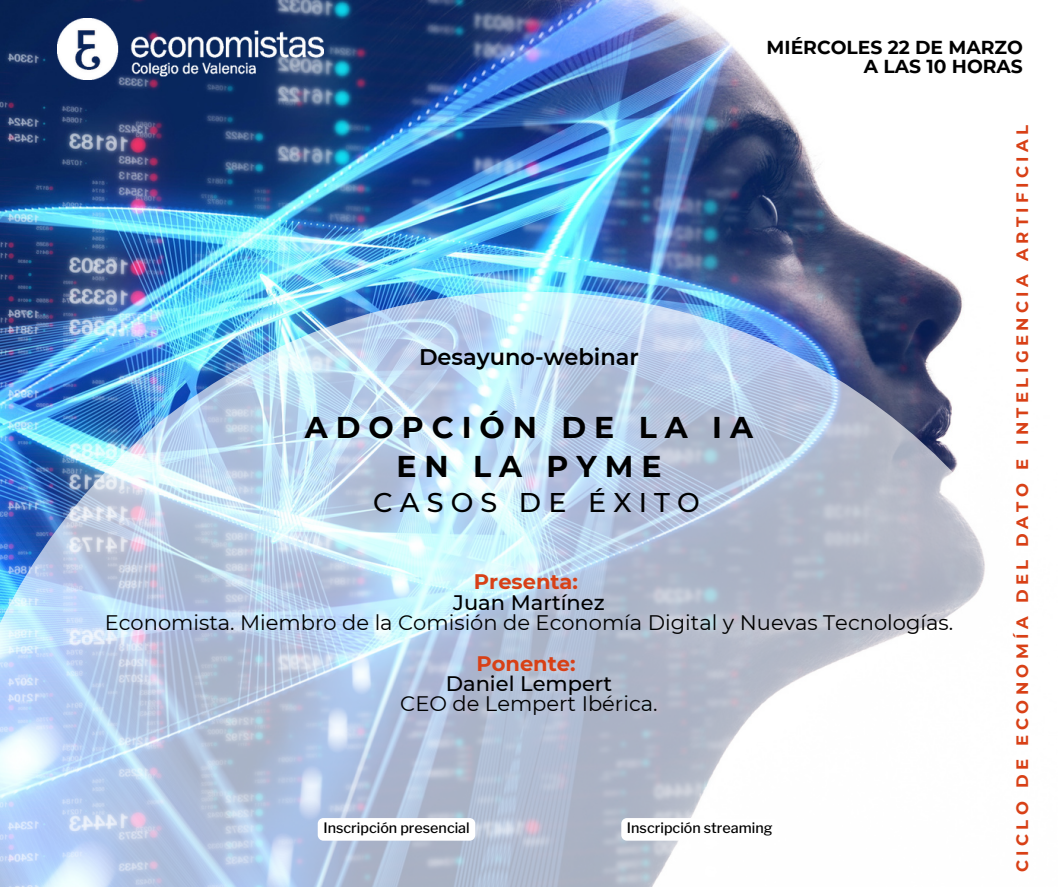
<style>
.page{position:relative;width:1058px;height:887px;background:#fff}
.page>*{position:absolute;margin:0;border:0;box-sizing:border-box;transform-origin:0 0}
.t1{font:700 30px/38.2px "Montserrat";letter-spacing:.265em;color:#000;text-align:center}
.t2{font:500 27px "Montserrat";letter-spacing:.265em;color:#000}
.t3{font:600 22.5px "Montserrat";color:#000}
.t4{font:21px "Montserrat";color:#000}
.t5{font:500 21px "Montserrat";color:#000}
.t6{font:700 21px "Montserrat";color:#d84016}
.t7{font:700 18.75px/18.8px "Montserrat";color:#000;text-align:right}
.t8{font:700 16.5px "Montserrat";letter-spacing:.265em;color:#d84016}
.t9{font:500 14.25px "Libre Franklin";color:#000}
</style>
<div class="page">
<img style="left:0;top:0;width:960px;height:291px">
<img style="left:0;top:291px;width:985px;height:595px">
<img style="left:58px;top:19px;width:265px;height:61px">
<svg style="left:621px;top:818px;width:156px;height:22px"></svg>
<svg style="left:318px;top:818px;width:157px;height:22px"></svg>
<p class="t7" style="left:766px;top:38px;width:258px">MIÉRCOLES 22 DE MARZO<br>A LAS 10 HORAS</p>
<p class="t3" style="left:419px;top:343px;width:221px">Desayuno-webinar</p>
<h1 class="t1" style="left:305px;top:408px;width:449px">ADOPCIÓN DE LA IA<br>EN LA PYME</h1>
<p class="t2" style="left:373px;top:485px;width:328px">CASOS DE ÉXITO</p>
<p class="t6" style="left:474px;top:569px;width:106px">Presenta:</p>
<p class="t5" style="left:453px;top:589px;width:153px">Juan Martínez</p>
<p class="t4" style="left:105px;top:609px;width:850px">Economista. Miembro de la Comisión de Economía Digital y Nuevas Tecnologías.</p>
<p class="t6" style="left:476px;top:650px;width:101px">Ponente:</p>
<p class="t5" style="left:446px;top:670px;width:168px">Daniel Lempert</p>
<p class="t4" style="left:400px;top:690px;width:259px">CEO de Lempert Ibérica.</p>
<p class="t9" style="left:323px;top:819px;width:148px">Inscripción presencial</p>
<p class="t9" style="left:627px;top:819px;width:147px">Inscripción streaming</p>
<p class="t8" style="left:1012px;top:872px;width:748px;rotate:-90deg">CICLO DE ECONOMÍA DEL DATO E INTELIGENCIA ARTIFICIAL</p>
</div>
